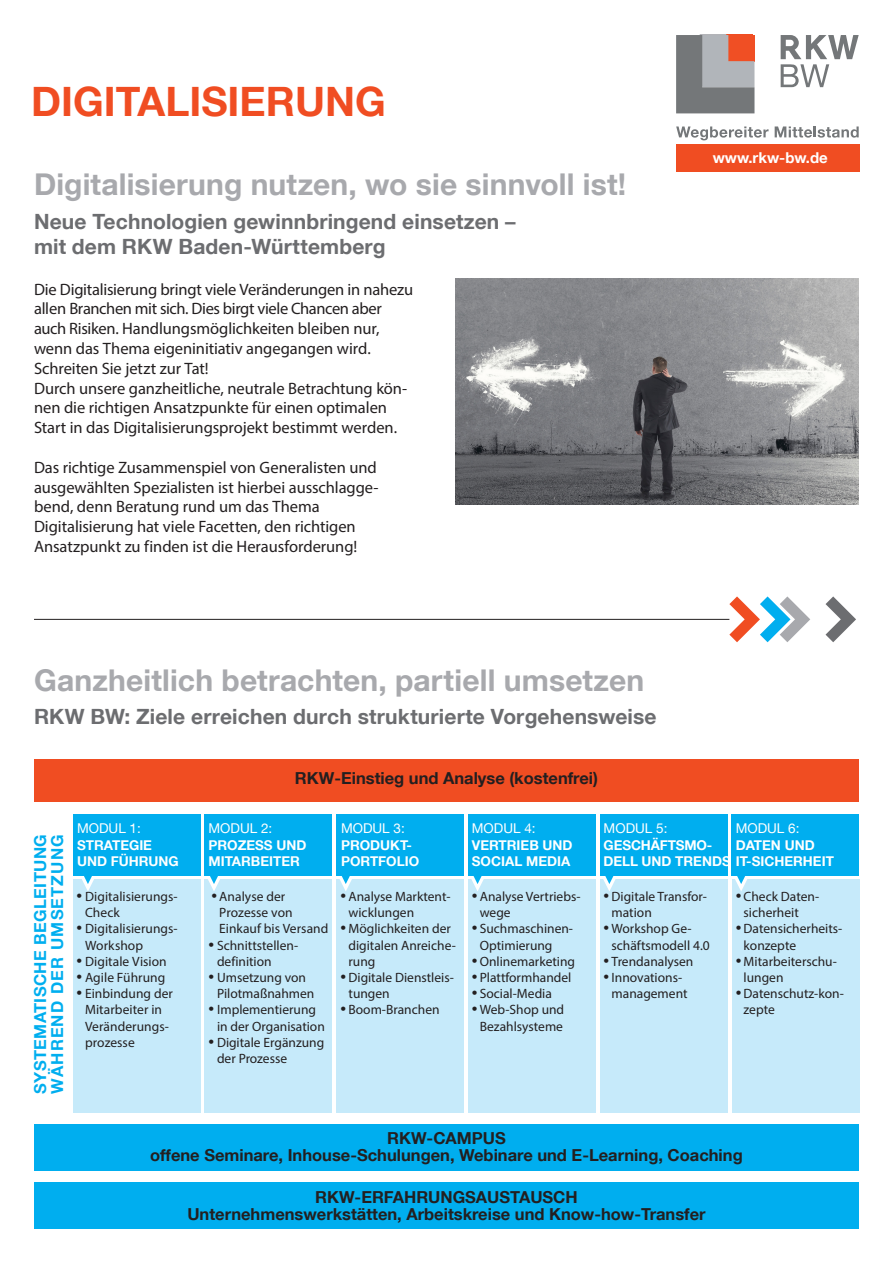
<style>
.page{position:relative;width:893px;height:1263px;background:#fff}
.page>*{position:absolute;margin:0;border:0;box-sizing:border-box;transform-origin:0 0}
.t1{font:700 40.5px "Helvetica Neue LT Com";color:#f04d22}
.Headline_hell{font:700 30px "Helvetica Neue LT Com";letter-spacing:.005em;color:#a8a9ad}
.Headline_hell-2{font:700 21px/25.2px "Helvetica Neue LT Com";letter-spacing:.005em;color:#6c6d70}
.Fließtext{font:16.5px/19.8px "Myriad Pro";letter-spacing:-.005em;color:#231f20}
.Fließtext-2{font:700 16.5px "Helvetica Neue LT Com";color:#231f20}
.Fließtext-3{font:700 16.5px "Helvetica Neue LT Com";letter-spacing:.025em;color:#00aeef}
.Fließtext-4{font:700 16.5px "Helvetica Neue LT Com";letter-spacing:.07em;color:#00aeef}
.t2{font:700 15px "Helvetica Neue LT Com";color:#fff}
.Fließtext-5{font:13.5px/16.2px "Myriad Pro";color:#231f20}
.Fließtext-6{font:700 13.5px/16.2px "Helvetica Neue LT Com";color:#fff}
.Fließtext-7{font:13.5px "Helvetica Neue LT Com";color:#fff}
.s1{font-size:20.25px}
</style>
<div class="page">
<img style="left:455px;top:279px;width:404px;height:226px">
<div style="left:34px;top:1182px;width:825px;height:47px;background:#00aeef"></div>
<div style="left:34px;top:759px;width:825px;height:42px;background:#f04d22"></div>
<div style="left:73px;top:879px;width:127px;height:234px;background:#c6eafa"></div>
<svg style="left:82px;top:876px;width:12px;height:15px"></svg>
<div style="left:73px;top:815px;width:127px;height:61px;background:#00aeef"></div>
<div style="left:205px;top:879px;width:127px;height:234px;background:#c6eafa"></div>
<svg style="left:204px;top:871px;width:16px;height:21px"></svg>
<div style="left:205px;top:815px;width:127px;height:61px;background:#00aeef"></div>
<div style="left:336px;top:879px;width:128px;height:234px;background:#c6eafa"></div>
<svg style="left:339px;top:876px;width:13px;height:15px"></svg>
<div style="left:336px;top:815px;width:128px;height:61px;background:#00aeef"></div>
<div style="left:468px;top:879px;width:128px;height:234px;background:#c6eafa"></div>
<svg style="left:471px;top:876px;width:13px;height:15px"></svg>
<div style="left:468px;top:815px;width:128px;height:61px;background:#00aeef"></div>
<div style="left:600px;top:879px;width:127px;height:234px;background:#c6eafa"></div>
<svg style="left:603px;top:876px;width:13px;height:15px"></svg>
<div style="left:600px;top:815px;width:127px;height:61px;background:#00aeef"></div>
<div style="left:732px;top:879px;width:127px;height:234px;background:#c6eafa"></div>
<svg style="left:731px;top:871px;width:16px;height:20px"></svg>
<div style="left:732px;top:815px;width:127px;height:61px;background:#00aeef"></div>
<div style="left:676px;top:144px;width:183px;height:28px;background:#f04d22"></div>
<svg style="left:729px;top:596px;width:81px;height:46px"></svg>
<svg style="left:825px;top:596px;width:31px;height:46px"></svg>
<hr style="left:34px;top:619px;width:695px;height:1px;background:#231f20">
<div style="left:34px;top:1124px;width:825px;height:47px;background:#00aeef"></div>
<svg style="left:676px;top:34px;width:78px;height:79px;background:#978885"></svg>
<svg style="left:676px;top:126px;width:92px;height:14px"></svg>
<svg style="left:775px;top:126px;width:84px;height:12px"></svg>
<svg style="left:781px;top:35px;width:78px;height:52px"></svg>
<p class="t1" style="left:31px;top:76px;width:356px">DIGITALISIERUNG</p>
<p class="Headline_hell" style="left:34px;top:166px;width:594px">Digitalisierung nutzen, wo sie sinnvoll ist!</p>
<p class="Headline_hell-2" style="left:34px;top:208px;width:483px">Neue Technologien gewinnbringend einsetzen – mit dem RKW Baden-Württemberg</p>
<p class="Fließtext" style="left:34px;top:279px;width:381px">Die Digitalisierung bringt viele Veränderungen in nahezu allen Branchen mit sich. Dies birgt viele Chancen aber auch Risiken. Handlungsmöglichkeiten bleiben nur, wenn das Thema eigeninitiativ angegangen wird.<br>Schreiten Sie jetzt zur Tat!</p>
<p class="Fließtext" style="left:34px;top:378px;width:375px">Durch unsere ganzheitliche, neutrale Betrachtung kön&shy;nen die richtigen Ansatzpunkte für einen optimalen<br>Start in das Digitalisierungsprojekt bestimmt werden.</p>
<p class="Fließtext" style="left:34px;top:457px;width:346px">Das richtige Zusammenspiel von Generalisten und ausgewählten Spezialisten ist hierbei ausschlagge&shy;bend, denn Beratung rund um das Thema Digitalisierung hat viele Facetten, den richtigen Ansatzpunkt zu finden ist die Herausforderung!</p>
<p class="Headline_hell" style="left:34px;top:661px;width:612px">Ganzheitlich betrachten, partiell umsetzen</p>
<p class="Headline_hell-2" style="left:34px;top:704px;width:624px">RKW BW: Ziele erreichen durch strukturierte Vorgehensweise</p>
<p class="Fließtext-2" style="left:295px;top:768px;width:305px">RKW-Einstieg und Analyse (kostenfrei)</p>
<p class="t2" style="left:713px;top:148px;width:117px">www.rkw-bw.de</p>
<p class="Fließtext-3" style="left:30px;top:1094px;width:261px;rotate:-90deg">SYSTEMATISCHE BEGLEITUNG</p>
<p class="Fließtext-4" style="left:47px;top:1094px;width:261px;rotate:-90deg">WÄHREND DER UMSETZUNG</p>
<p class="Fließtext-7" style="left:77px;top:820px;width:65px">MODUL 1:</p>
<p class="Fließtext-6" style="left:77px;top:836px;width:76px">STRATEGIE</p>
<p class="Fließtext-6" style="left:77px;top:852px;width:103px">UND FÜHRUNG</p>
<p class="Fließtext-5" style="left:85px;top:888px;width:94px;text-indent:-9px"><span class="s1">•</span> Digitalisierungs-<br>Check</p>
<p class="Fließtext-5" style="left:85px;top:921px;width:94px;text-indent:-9px"><span class="s1">•</span> Digitalisierungs-<br>Workshop</p>
<p class="Fließtext-5" style="left:77px;top:953px;width:92px"><span class="s1">•</span> Digitale Vision</p>
<p class="Fließtext-5" style="left:77px;top:969px;width:90px"><span class="s1">•</span> Agile Führung</p>
<p class="Fließtext-5" style="left:85px;top:985px;width:89px;text-indent:-9px"><span class="s1">•</span> Einbindung der<br>Mitarbeiter in<br>Veränderungs&shy;prozesse</p>
<p class="Fließtext-7" style="left:208px;top:820px;width:65px">MODUL 2:</p>
<p class="Fließtext-6" style="left:208px;top:836px;width:100px">PROZESS UND</p>
<p class="Fließtext-6" style="left:208px;top:852px;width:93px">MITARBEITER</p>
<p class="Fließtext-5" style="left:219px;top:888px;width:111px;text-indent:-8px"><span class="s1">•</span> Analyse der<br>Prozesse von<br>Einkauf bis Versand</p>
<p class="Fließtext-5" style="left:217px;top:937px;width:82px;text-indent:-9px"><span class="s1">•</span> Schnittstellen&shy;definition</p>
<p class="Fließtext-5" style="left:217px;top:969px;width:99px;text-indent:-9px"><span class="s1">•</span> Umsetzung von<br>Pilotmaßnahmen</p>
<p class="Fließtext-5" style="left:217px;top:1002px;width:109px;text-indent:-9px"><span class="s1">•</span> Implementierung in der Organisation</p>
<p class="Fließtext-5" style="left:217px;top:1034px;width:109px;text-indent:-9px"><span class="s1">•</span> Digitale Ergänzung der Prozesse</p>
<p class="Fließtext-7" style="left:341px;top:820px;width:65px">MODUL 3:</p>
<p class="Fließtext-6" style="left:341px;top:836px;width:73px">PRODUKT-</p>
<p class="Fließtext-6" style="left:341px;top:852px;width:80px">PORTFOLIO</p>
<p class="Fließtext-5" style="left:349px;top:888px;width:104px;text-indent:-8px"><span class="s1">•</span> Analyse Marktent&shy;wicklungen</p>
<p class="Fließtext-5" style="left:349px;top:921px;width:109px;text-indent:-8px"><span class="s1">•</span> Möglichkeiten der digitalen Anreiche&shy;rung</p>
<p class="Fließtext-5" style="left:349px;top:969px;width:107px;text-indent:-8px"><span class="s1">•</span> Digitale Dienstleis&shy;tungen</p>
<p class="Fließtext-5" style="left:341px;top:1002px;width:100px"><span class="s1">•</span> Boom-Branchen</p>
<p class="Fließtext-7" style="left:472px;top:820px;width:65px">MODUL 4:</p>
<p class="Fließtext-6" style="left:472px;top:836px;width:102px">VERTRIEB UND<br>SOCIAL MEDIA</p>
<p class="Fließtext-5" style="left:480px;top:888px;width:102px;text-indent:-8px"><span class="s1">•</span> Analyse Vertriebs&shy;wege</p>
<p class="Fließtext-5" style="left:480px;top:921px;width:95px;text-indent:-8px"><span class="s1">•</span> Suchmaschinen-<br>Optimierung</p>
<p class="Fließtext-5" style="left:472px;top:953px;width:105px"><span class="s1">•</span> Onlinemarketing</p>
<p class="Fließtext-5" style="left:472px;top:969px;width:101px"><span class="s1">•</span> Plattformhandel</p>
<p class="Fließtext-5" style="left:472px;top:985px;width:82px"><span class="s1">•</span> Social-Media</p>
<p class="Fließtext-5" style="left:472px;top:1002px;width:94px;text-align:center"><span class="s1">•</span> Web-Shop und<br>Bezahlsysteme</p>
<p class="Fließtext-7" style="left:604px;top:820px;width:65px">MODUL 5:</p>
<p class="Fließtext-6" style="left:604px;top:836px;width:232px">GESCHÄFTSMO-<br>DELL UND TRENDS IT-SICHERHEIT</p>
<p class="Fließtext-7" style="left:736px;top:820px;width:65px">MODUL 6:</p>
<p class="Fließtext-6" style="left:736px;top:836px;width:81px">DATEN UND</p>
<p class="Fließtext-5" style="left:612px;top:888px;width:97px;text-indent:-8px"><span class="s1">•</span> Digitale Transfor&shy;mation</p>
<p class="Fließtext-5" style="left:612px;top:921px;width:100px;text-indent:-8px"><span class="s1">•</span> Workshop Ge&shy;schäftsmodell 4.0</p>
<p class="Fließtext-5" style="left:604px;top:953px;width:91px"><span class="s1">•</span> Trendanalysen</p>
<p class="Fließtext-5" style="left:604px;top:969px;width:85px;text-align:center"><span class="s1">•</span> Innovations&shy;management</p>
<p class="Fließtext-5" style="left:744px;top:888px;width:76px;text-indent:-8px"><span class="s1">•</span> Check Daten&shy;sicherheit</p>
<p class="Fließtext-5" style="left:744px;top:921px;width:100px;text-indent:-8px"><span class="s1">•</span> Datensicherheits&shy;konzepte</p>
<p class="Fließtext-5" style="left:744px;top:953px;width:95px;text-indent:-8px"><span class="s1">•</span> Mitarbeiterschu&shy;lungen</p>
<p class="Fließtext-5" style="left:744px;top:985px;width:102px;text-indent:-8px"><span class="s1">•</span> Datenschutz-kon&shy;zepte</p>
<p class="Fließtext-2" style="left:387px;top:1127px;width:120px">RKW-CAMPUS</p>
<p class="Fließtext-2" style="left:150px;top:1145px;width:594px">offene Seminare, Inhouse-Schulungen, Webinare und E-Learning, Coaching</p>
<p class="Fließtext-2" style="left:315px;top:1187px;width:264px">RKW-ERFAHRUNGSAUSTAUSCH</p>
<p class="Fließtext-2" style="left:187px;top:1204px;width:520px">Unternehmenswerkstätten, Arbeitskreise und Know-how-Transfer</p>
</div>
